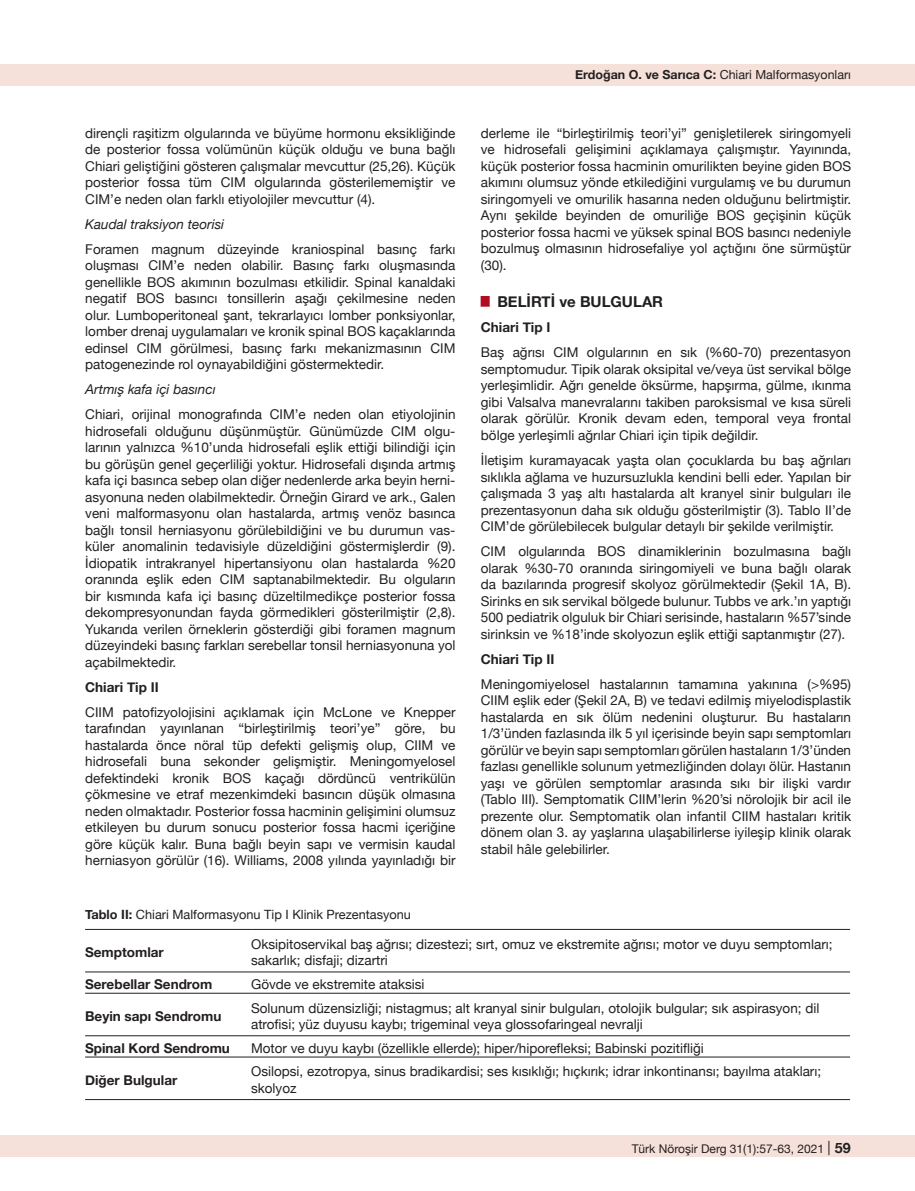
<style>
.page{position:relative;width:915px;height:1191px;background:#fff}
.page>*{position:absolute;margin:0;border:0;box-sizing:border-box;transform-origin:0 0}
.t1{font:700 15px "Helvetica Neue";color:#231f20}
.t2{font:13.5px/16.5px "Helvetica Neue";color:#231f20;text-align:justify}
.t3{font:700 13.5px "Helvetica Neue";color:#231f20}
.t4{font:italic 13.5px "Helvetica Neue";color:#231f20}
.t5{font:12.75px "Helvetica Neue";color:#231f20}
.t6{font:12.45px "Helvetica Neue";color:#231f20}
.t7{font:12px "Helvetica Neue";color:#231f20}
.s1{font-weight:700}
.s2{font-size:14.25px}
.s3{font-weight:700;font-size:14.25px}
</style>
<div class="page">
<div style="left:0;top:1135px;width:914px;height:22px;background:#f6e1da"></div>
<div style="left:0;top:64px;width:914px;height:21px;background:#f6e1da"></div>
<hr style="left:85px;top:971px;width:166px;height:1px;background:#231f20">
<hr style="left:251px;top:971px;width:598px;height:1px;background:#231f20">
<hr style="left:85px;top:993px;width:166px;height:1px;background:#231f20">
<hr style="left:251px;top:993px;width:598px;height:1px;background:#231f20">
<hr style="left:85px;top:1035px;width:166px;height:1px;background:#231f20">
<hr style="left:251px;top:1035px;width:598px;height:1px;background:#231f20">
<hr style="left:85px;top:1056px;width:166px;height:1px;background:#231f20">
<hr style="left:251px;top:1056px;width:598px;height:1px;background:#231f20">
<hr style="left:85px;top:929px;width:166px;height:1px;background:#231f20">
<hr style="left:251px;top:929px;width:598px;height:1px;background:#231f20">
<hr style="left:85px;top:1099px;width:166px;height:1px;background:#231f20">
<hr style="left:251px;top:1099px;width:598px;height:1px;background:#231f20">
<p class="t2" style="left:85px;top:125px;width:371px">dirençli raşitizm olgularında ve büyüme hormonu eksikliğinde de posterior fossa volümünün küçük olduğu ve buna bağlı Chiari geliştiğini gösteren çalışmalar mevcuttur (25,26). Küçük posterior fossa tüm CIM olgularında gösterilememiştir ve CIM’e neden olan farklı etiyolojiler mevcuttur (4).</p>
<p class="t4" style="left:85px;top:214px;width:140px">Kaudal traksiyon teorisi</p>
<p class="t2" style="left:85px;top:241px;width:371px">Foramen magnum düzeyinde kraniospinal basınç farkı oluşması CIM’e neden olabilir. Basınç farkı oluşmasında genellikle BOS akımının bozulması etkilidir. Spinal kanaldaki negatif BOS basıncı tonsillerin aşağı çekilmesine neden olur. Lumboperitoneal şant, tekrarlayıcı lomber ponksiyonlar, lomber drenaj uygulamaları ve kronik spinal BOS kaçaklarında edinsel CIM görülmesi, basınç farkı mekanizmasının CIM patogenezinde rol oynayabildiğini göstermektedir.</p>
<p class="t4" style="left:85px;top:380px;width:132px">Artmış kafa içi basıncı</p>
<p class="t2" style="left:85px;top:407px;width:371px">Chiari, orijinal monografında CIM’e neden olan etiyolojinin hidrosefali olduğunu düşünmüştür. Günümüzde CIM olgu&shy;larının yalnızca %10’unda hidrosefali eşlik ettiği bilindiği için bu görüşün genel geçerliliği yoktur. Hidrosefali dışında artmış kafa içi basınca sebep olan diğer nedenlerde arka beyin herni&shy;asyonuna neden olabilmektedir. Örneğin Girard ve ark., Galen veni malformasyonu olan hastalarda, artmış venöz basınca bağlı tonsil herniasyonu görülebildiğini ve bu durumun vas&shy;küler anomalinin tedavisiyle düzeldiğini göstermişlerdir (9).<br>İdiopatik intrakranyel hipertansiyonu olan hastalarda %20 oranında eşlik eden CIM saptanabilmektedir. Bu olguların bir kısmında kafa içi basınç düzeltilmedikçe posterior fossa dekompresyonundan fayda görmedikleri gösterilmiştir (2,8).<br>Yukarıda verilen örneklerin gösterdiği gibi foramen magnum düzeyindeki basınç farkları serebellar tonsil herniasyonuna yol açabilmektedir.</p>
<p class="t3" style="left:85px;top:676px;width:75px">Chiari Tip II</p>
<p class="t2" style="left:85px;top:704px;width:371px">CIIM patofizyolojisini açıklamak için McLone ve Knepper tarafından yayınlanan “birleştirilmiş teori’ye” göre, bu hastalarda önce nöral tüp defekti gelişmiş olup, CIIM ve hidrosefali buna sekonder gelişmiştir. Meningomyelosel defektindeki kronik BOS kaçağı dördüncü ventrikülün çökmesine ve etraf mezenkimdeki basıncın düşük olmasına neden olmaktadır. Posterior fossa hacminin gelişimini olumsuz etkileyen bu durum sonucu posterior fossa hacmi içeriğine göre küçük kalır. Buna bağlı beyin sapı ve vermisin kaudal herniasyon görülür (16). Williams, 2008 yılında yayınladığı bir</p>
<p class="t6" style="left:575px;top:66px;width:277px"><span class="s1">Erdoğan O. ve Sarıca C:</span> Chiari Malformasyonları</p>
<p class="t2" style="left:480px;top:125px;width:371px">derleme ile “birleştirilmiş teori’yi” genişletilerek siringomyeli ve hidrosefali gelişimini açıklamaya çalışmıştır. Yayınında, küçük posterior fossa hacminin omurilikten beyine giden BOS akımını olumsuz yönde etkilediğini vurgulamış ve bu durumun siringomyeli ve omurilik hasarına neden olduğunu belirtmiştir.<br>Aynı şekilde beyinden de omuriliğe BOS geçişinin küçük posterior fossa hacmi ve yüksek spinal BOS basıncı nedeniyle bozulmuş olmasının hidrosefaliye yol açtığını öne sürmüştür (30).</p>
<p class="t1" style="left:480px;top:290px;width:184px"><sup>█</sup> BELİRTİ ve BULGULAR</p>
<p class="t3" style="left:480px;top:317px;width:71px">Chiari Tip I</p>
<p class="t2" style="left:480px;top:345px;width:371px">Baş ağrısı CIM olgularının en sık (%60-70) prezentasyon semptomudur. Tipik olarak oksipital ve/veya üst servikal bölge yerleşimlidir. Ağrı genelde öksürme, hapşırma, gülme, ıkınma gibi Valsalva manevralarını takiben paroksismal ve kısa süreli olarak görülür. Kronik devam eden, temporal veya frontal bölge yerleşimli ağrılar Chiari için tipik değildir.</p>
<p class="t2" style="left:480px;top:453px;width:371px">İletişim kuramayacak yaşta olan çocuklarda bu baş ağrıları sıklıkla ağlama ve huzursuzlukla kendini belli eder. Yapılan bir çalışmada 3 yaş altı hastalarda alt kranyel sinir bulguları ile prezentasyonun daha sık olduğu gösterilmiştir (3). Tablo II’de CIM’de görülebilecek bulgular detaylı bir şekilde verilmiştir.</p>
<p class="t2" style="left:480px;top:544px;width:371px">CIM olgularında BOS dinamiklerinin bozulmasına bağlı olarak %30-70 oranında siringomiyeli ve buna bağlı olarak da bazılarında progresif skolyoz görülmektedir (Şekil 1A, B).<br>Sirinks en sık servikal bölgede bulunur. Tubbs ve ark.’ın yaptığı 500 pediatrik olguluk bir Chiari serisinde, hastaların %57’sinde sirinksin ve %18’inde skolyozun eşlik ettiği saptanmıştır (27).</p>
<p class="t3" style="left:480px;top:648px;width:75px">Chiari Tip II</p>
<p class="t2" style="left:480px;top:676px;width:371px">Meningomiyelosel hastalarının tamamına yakınına (&gt;%95)<br>CIIM eşlik eder (Şekil 2A, B) ve tedavi edilmiş miyelodisplastik hastalarda en sık ölüm nedenini oluşturur. Bu hastaların 1/3’ünden fazlasında ilk 5 yıl içerisinde beyin sapı semptomları görülür ve beyin sapı semptomları görülen hastaların 1/3’ünden fazlası genellikle solunum yetmezliğinden dolayı ölür. Hastanın yaşı ve görülen semptomlar arasında sıkı bir ilişki vardır (Tablo III). Semptomatik CIIM’lerin %20’si nörolojik bir acil ile prezente olur. Semptomatik olan infantil CIIM hastaları kritik dönem olan 3. ay yaşlarına ulaşabilirlerse iyileşip klinik olarak stabil hâle gelebilirler.</p>
<p class="t5" style="left:85px;top:905px;width:327px"><span class="s1">Tablo II:</span> Chiari Malformasyonu Tip I Klinik Prezentasyonu</p>
<p class="t3" style="left:85px;top:942px;width:80px">Semptomlar</p>
<p class="t2" style="left:251px;top:936px;width:583px">Oksipitoservikal baş ağrısı; dizestezi; sırt, omuz ve ekstremite ağrısı; motor ve duyu semptomları; sakarlık; disfaji; dizartri</p>
<p class="t3" style="left:85px;top:973px;width:129px">Serebellar Sendrom</p>
<p class="t2" style="left:251px;top:976px;width:175px">Gövde ve ekstremite ataksisi</p>
<p class="t3" style="left:85px;top:1005px;width:138px">Beyin sapı Sendromu</p>
<p class="t2" style="left:251px;top:1000px;width:569px">Solunum düzensizliği; nistagmus; alt kranyal sinir bulguları, otolojik bulgular; sık aspirasyon; dil atrofisi; yüz duyusu kaybı; trigeminal veya glossofaringeal nevralji</p>
<p class="t3" style="left:85px;top:1037px;width:146px">Spinal Kord Sendromu</p>
<p class="t2" style="left:251px;top:1040px;width:454px">Motor ve duyu kaybı (özellikle ellerde); hiper/hiporefleksi; Babinski pozitifliği</p>
<p class="t3" style="left:85px;top:1069px;width:94px">Diğer Bulgular</p>
<p class="t2" style="left:251px;top:1064px;width:571px">Osilopsi, ezotropya, sinus bradikardisi; ses kısıklığı; hıçkırık; idrar inkontinansı; bayılma atakları; skolyoz</p>
<p class="t7" style="left:631px;top:1140px;width:242px">Türk Nöroşir Derg 31(1):57-63, 2021 <span class="s2">|</span> <span class="s3">59 59</span></p>
</div>
